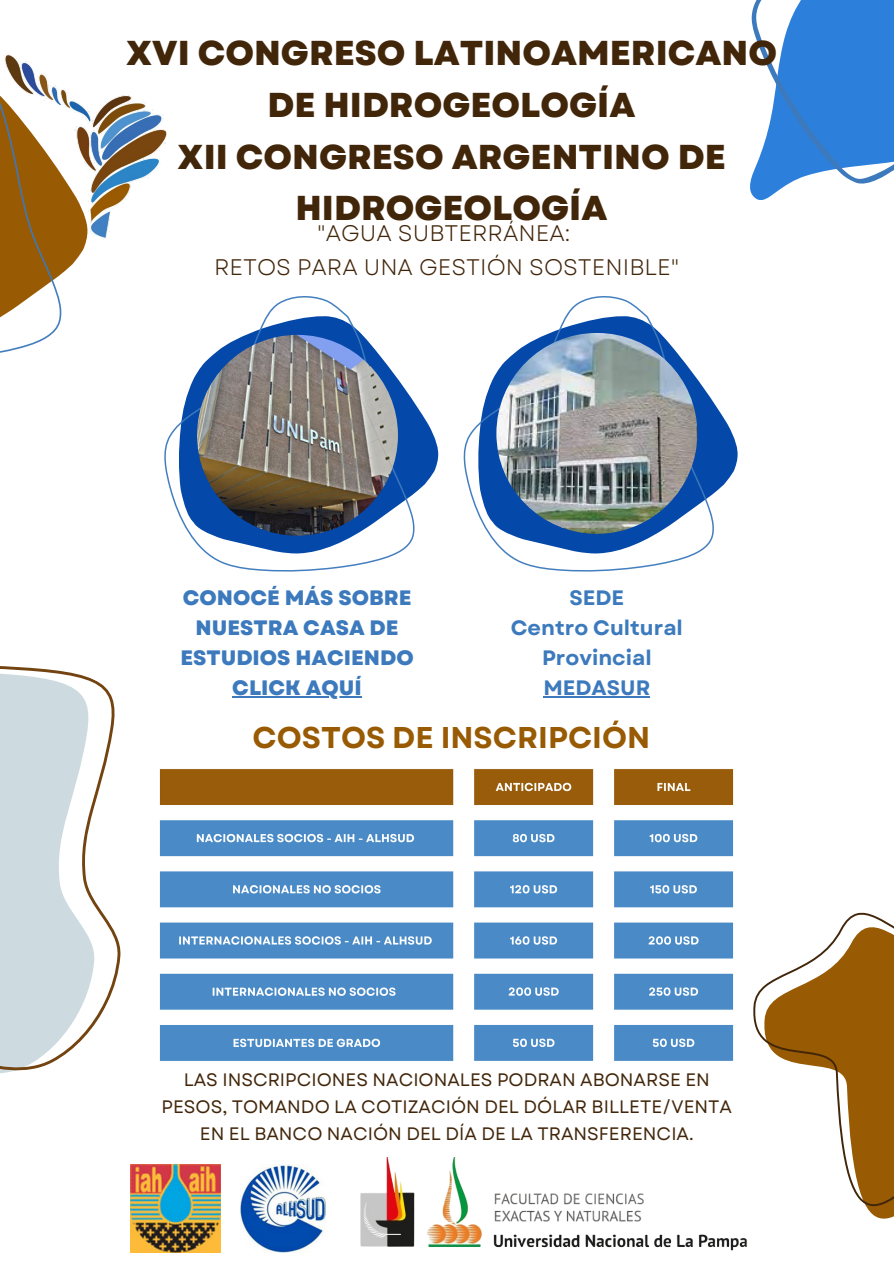
<style>
.page{position:relative;width:894px;height:1264px;background:#fff}
.page>*{position:absolute;margin:0;border:0;box-sizing:border-box;transform-origin:0 0}
.t1{font:800 34.5px/51.8px "Garet";color:#42260a;text-align:center}
.t2{font:700 30px "Garet";color:#985a03}
.t3{font:22.5px "Garet";color:#42260a}
.t4{font:800 20.85px/30.3px "Garet";color:#3c7abd;text-align:center}
.t5{font:700 20.85px/30.3px "Garet";color:#3c7abd;text-align:center}
.t6{font:18px/27px "Garet";color:#42260a;text-align:center}
</style>
<div class="page">
<svg style="left:750px;top:0;width:143px;height:200px"></svg>
<svg style="left:0;top:241px;width:86px;height:112px"></svg>
<img style="left:240px;top:1164px;width:84px;height:88px">
<img style="left:130px;top:1164px;width:90px;height:88px">
<img style="left:324px;top:1157px;width:424px;height:94px">
<svg style="left:416px;top:405px;width:23px;height:87px;fill:#0448a9"></svg>
<svg style="left:164px;top:296px;width:252px;height:276px"></svg>
<img style="left:197px;top:335px;width:201px;height:200px;border-radius:50%">
<svg style="left:753px;top:912px;width:140px;height:307px"></svg>
<svg style="left:0;top:666px;width:121px;height:408px;fill:#cddbe1"></svg>
<hr style="left:543px;top:696px;width:107px;height:1px;background:#3c7abd">
<svg style="left:715px;top:404px;width:23px;height:89px;fill:#0448a9"></svg>
<svg style="left:463px;top:296px;width:252px;height:276px"></svg>
<img style="left:496px;top:333px;width:201px;height:201px;border-radius:50%">
<img style="left:0;top:53px;width:167px;height:188px">
<img style="left:159px;top:769px;width:575px;height:292px">
<hr style="left:232px;top:696px;width:130px;height:1px;background:#3c7abd">
<p class="t1" style="left:126px;top:27px;width:652px">XVI CONGRESO LATINOAMERICANO<br>DE HIDROGEOLOGÍA</p>
<p class="t1" style="left:177px;top:131px;width:550px">XII CONGRESO ARGENTINO DE<br>HIDROGEOLOGÍA</p>
<p class="t3" style="left:317px;top:217px;width:254px">"AGUA SUBTERRÁNEA:</p>
<p class="t3" style="left:214px;top:251px;width:467px">RETOS PARA UNA GESTIÓN SOSTENIBLE"</p>
<p class="t4" style="left:180px;top:582px;width:235px">CONOCÉ MÁS SOBRE<br>NUESTRA CASA DE<br>ESTUDIOS HACIENDO<br>CLICK AQUÍ</p>
<p class="t2" style="left:252px;top:716px;width:399px">COSTOS DE INSCRIPCIÓN</p>
<p class="t5" style="left:569px;top:582px;width:56px">SEDE</p>
<p class="t5" style="left:510px;top:612px;width:174px">Centro Cultural<br>Provincial<br>MEDASUR</p>
<p class="t6" style="left:161px;top:1066px;width:572px">LAS INSCRIPCIONES NACIONALES PODRÁN ABONARSE EN<br>PESOS, TOMANDO LA COTIZACIÓN DEL DÓLAR BILLETE/VENTA<br>EN EL BANCO NACIÓN DEL DÍA DE LA TRANSFERENCIA.</p>
</div>
